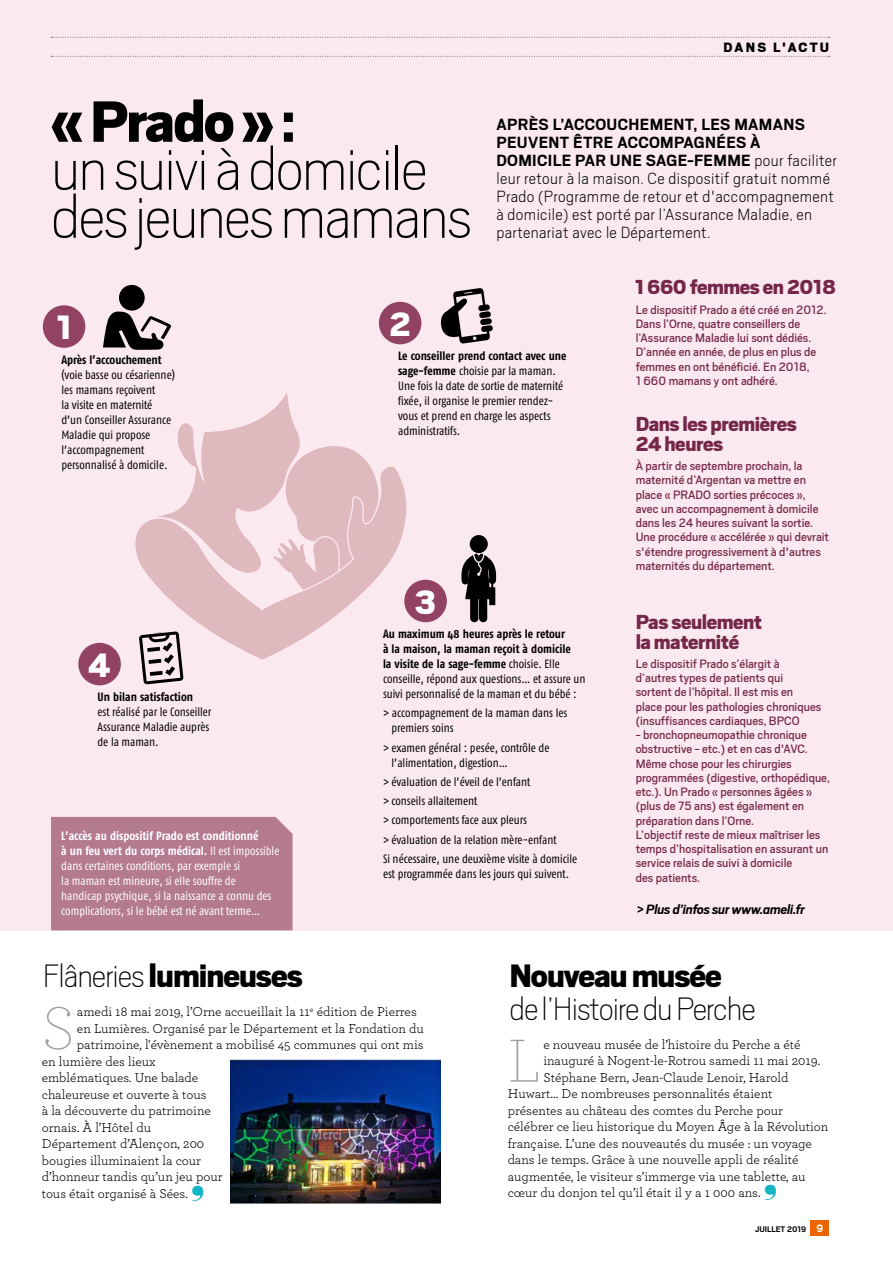
<style>
.page{position:relative;width:893px;height:1263px;background:#fff}
.page>*{position:absolute;margin:0;border:0;box-sizing:border-box;transform-origin:0 0}
.t1{font:100 67.5px/48px "Scout";letter-spacing:-.03em;color:#000}
.t2{font:900 64.5px "Scout";letter-spacing:-.03em;color:#000}
.t3{font:200 63.6px "Archer";color:#9c9c9d}
.t4{font:900 37.5px "Scout";color:#fff}
.t5{font:900 36px "Scout";letter-spacing:-.03em;color:#000}
.t6{font:100 36px "Scout";letter-spacing:-.03em;color:#000}
.t7{font:900 22.5px/19.5px "Scout";letter-spacing:-.02em;color:#75274a}
.t8{font:200 18px/18px "Scout";letter-spacing:.02em;color:#000}
.t9{font:italic 700 15px "Scout";letter-spacing:-.02em;color:#000}
.t10{font:900 15px "Scout";letter-spacing:.145em;color:#000}
.t11{font:13.5px/14.2px "Scout";color:#75274a}
.t12{font:13.5px "Archer";color:#000}
.t13{font:12px/15px "Fago Co";color:#000}
.t14{font:12px/15px "Fago Co";color:#fff}
.t15{font:700 12px "Fago Co";color:#000}
.t16{font:700 9px "Scout";color:#000}
.s1{font-weight:700}
.s2{font-weight:100}
.s3{font-size:12px;color:#fff}
</style>
<div class="page">
<img style="left:231px;top:1059px;width:209px;height:144px">
<div style="left:0;top:0;width:893px;height:930px;background:#fae9ef"></div>
<div style="left:51px;top:817px;width:242px;height:113px;background:#b47a90"></div>
<svg style="left:177px;top:393px;width:192px;height:72px"></svg>
<svg style="left:135px;top:465px;width:273px;height:195px"></svg>
<div style="left:43px;top:305px;width:42px;height:43px;background:#924364;border-radius:50%"></div>
<div style="left:379px;top:302px;width:42px;height:42px;background:#924364;border-radius:50%"></div>
<div style="left:404px;top:580px;width:43px;height:42px;background:#924364;border-radius:50%"></div>
<div style="left:78px;top:643px;width:43px;height:42px;background:#924364;border-radius:50%"></div>
<svg style="left:103px;top:311px;width:68px;height:39px"></svg>
<div style="left:119px;top:285px;width:26px;height:26px;background:#000;border-radius:50%"></div>
<svg style="left:440px;top:288px;width:53px;height:56px"></svg>
<div style="left:470px;top:535px;width:18px;height:18px;background:#000;border-radius:50%"></div>
<svg style="left:461px;top:553px;width:36px;height:69px"></svg>
<svg style="left:139px;top:631px;width:45px;height:53px"></svg>
<div style="left:810px;top:1220px;width:19px;height:16px;background:#ec6500"></div>
<svg style="left:51px;top:37px;width:779px;height:1px"></svg>
<svg style="left:51px;top:56px;width:779px;height:1px"></svg>
<h2 class="t2" style="left:51px;top:80px;width:246px">« Prado » :</h2>
<h1 class="t1" style="left:51px;top:141px;width:423px">un suivi à domicile des jeunes mamans</h1>
<p class="t10" style="left:724px;top:37px;width:107px">DANS L'ACTU</p>
<p class="t8" style="left:496px;top:115px;width:342px"><span class="s1">APRÈS L’ACCOUCHEMENT, LES MAMANS PEUVENT ÊTRE ACCOMPAGNÉES À DOMICILE PAR UNE SAGE-FEMME</span> pour faciliter leur retour à la maison. Ce dispositif gratuit nommé Prado (Programme de retour et d'accompagnement à domicile) est porté par l’Assurance Maladie, en partenariat avec le Département.</p>
<h3 class="t7" style="left:635px;top:276px;width:203px">1 660 femmes en 2018</h3>
<h3 class="t4" style="left:56px;top:303px;width:18px">1</h3>
<h3 class="t4" style="left:389px;top:300px;width:23px">2</h3>
<p class="t15" style="left:61px;top:353px;width:102px">Après l’accouchement</p>
<p class="t13" style="left:61px;top:367px;width:115px">(voie basse ou césarienne) les mamans reçoivent<br>la visite en maternité d’un Conseiller Assurance<br>Maladie qui propose l’accompagnement personnalisé à domicile.</p>
<h3 class="t4" style="left:88px;top:641px;width:24px">4</h3>
<p class="t15" style="left:97px;top:690px;width:97px">Un bilan satisfaction</p>
<p class="t13" style="left:97px;top:704px;width:115px">est réalisé par le Conseiller<br>Assurance Maladie auprès de la maman.</p>
<p class="t14" style="left:61px;top:828px;width:220px"><span class="s1">L’accès au dispositif Prado est conditionné<br>à un feu vert du corps médical.</span> Il est impossible dans certaines conditions, par exemple si<br>la maman est mineure, si elle souffre de handicap psychique, si la naissance a connu des complications, si le bébé est né avant terme…</p>
<p class="t13" style="left:398px;top:348px;width:170px"><span class="s1">Le conseiller prend contact avec une sage-femme</span> choisie par la maman.<br>Une fois la date de sortie de maternité fixée, il organise le premier rendez&shy;vous et prend en charge les aspects administratifs.</p>
<h3 class="t4" style="left:415px;top:578px;width:23px">3</h3>
<p class="t13" style="left:383px;top:626px;width:204px"><span class="s1">Au maximum 48 heures après le retour<br>à la maison, la maman reçoit à domicile<br>la visite de la sage-femme</span> choisie. Elle conseille, répond aux questions… et assure un suivi personnalisé de la maman et du bébé :</p>
<p class="t13" style="left:391px;top:705px;width:177px;text-indent:-9px">&gt; accompagnement de la maman dans les premiers soins</p>
<p class="t13" style="left:391px;top:740px;width:159px;text-indent:-9px">&gt; examen général : pesée, contrôle de l’alimentation, digestion…</p>
<p class="t13" style="left:383px;top:772px;width:196px;line-height:19.2px">&gt; évaluation de l’éveil de l’enfant<br>&gt; conseils allaitement<br>&gt; comportements face aux pleurs<br>&gt; évaluation de la relation mère-enfant<br>Si nécessaire, une deuxième visite à domicile</p>
<p class="t13" style="left:383px;top:866px;width:188px">est programmée dans les jours qui suivent.</p>
<p class="t11" style="left:636px;top:302px;width:192px">Le dispositif Prado a été créé en 2012.<br>Dans l’Orne, quatre conseillers de l’Assurance Maladie lui sont dédiés.<br>D’année en année, de plus en plus de femmes en ont bénéficié. En 2018,<br>1 660 mamans y ont adhéré.</p>
<h3 class="t7" style="left:636px;top:414px;width:163px">Dans les premières<br>24 heures</h3>
<p class="t11" style="left:636px;top:458px;width:195px">À partir de septembre prochain, la maternité d’Argentan va mettre en place « PRADO sorties précoces », avec un accompagnement à domicile dans les 24 heures suivant la sortie.<br>Une procédure « accélérée » qui devrait s'étendre progressivement à d'autres maternités du département.</p>
<h3 class="t7" style="left:636px;top:611px;width:128px">Pas seulement la maternité</h3>
<p class="t11" style="left:636px;top:656px;width:187px">Le dispositif Prado s’élargit à d’autres types de patients qui sortent de l’hôpital. Il est mis en place pour les pathologies chroniques (insuffisances cardiaques, BPCO</p>
<p class="t11" style="left:636px;top:727px;width:196px">- bronchopneumopathie chronique obstructive - etc.) et en cas d'AVC.<br>Même chose pour les chirurgies programmées (digestive, orthopédique, etc.). Un Prado « personnes âgées » (plus de 75 ans) est également en préparation dans l’Orne.<br>L’objectif reste de mieux maîtriser les temps d’hospitalisation en assurant un service relais de suivi à domicile<br>des patients.</p>
<p class="t9" style="left:636px;top:900px;width:170px">&gt; Plus d’infos sur www.ameli.fr</p>
<h3 class="t5" style="left:43px;top:952px;width:261px"><span class="s2">Flâneries</span> lumineuses</h3>
<h3 class="t5" style="left:509px;top:952px;width:214px">Nouveau musée</h3>
<h3 class="t6" style="left:509px;top:985px;width:248px">de l’Histoire du Perche</h3>
<h3 class="t3" style="left:42px;top:988px;width:34px">S</h3>
<p class="t12" style="left:77px;top:1002px;width:341px">amedi 18 mai 2019, l’Orne accueillait la 11<sup>e</sup> édition de Pierres</p>
<p class="t12" style="left:77px;top:1019px;width:348px">en Lumières. Organisé par le Département et la Fondation du</p>
<p class="t12" style="left:77px;top:1035px;width:348px">patrimoine, l'évènement a mobilisé 45 communes qui ont mis</p>
<p class="t12" style="left:42px;top:1052px;width:115px">en lumière des lieux</p>
<p class="t12" style="left:42px;top:1068px;width:158px">emblématiques. Une balade</p>
<p class="t12" style="left:42px;top:1085px;width:166px">chaleureuse et ouverte à tous</p>
<p class="t12" style="left:42px;top:1101px;width:171px">à la découverte du patrimoine</p>
<p class="t12" style="left:42px;top:1118px;width:111px">ornais. À l’Hôtel du</p>
<p class="t12" style="left:42px;top:1134px;width:164px">Département d’Alençon, 200</p>
<p class="t12" style="left:42px;top:1151px;width:161px">bougies illuminaient la cour</p>
<p class="t12" style="left:42px;top:1167px;width:182px">d’honneur tandis qu’un jeu pour</p>
<p class="t12" style="left:42px;top:1184px;width:148px">tous était organisé à Sées.</p>
<h3 class="t3" style="left:508px;top:1021px;width:35px">L</h3>
<p class="t12" style="left:543px;top:1035px;width:259px">e nouveau musée de l’histoire du Perche a été</p>
<p class="t12" style="left:543px;top:1051px;width:278px">inauguré à Nogent-le-Rotrou samedi 11 mai 2019.</p>
<p class="t12" style="left:543px;top:1068px;width:247px">Stéphane Bern, Jean-Claude Lenoir, Harold</p>
<p class="t12" style="left:508px;top:1084px;width:266px">Huwart… De nombreuses personnalités étaient</p>
<p class="t12" style="left:508px;top:1101px;width:277px">présentes au château des comtes du Perche pour</p>
<p class="t12" style="left:508px;top:1117px;width:322px">célébrer ce lieu historique du Moyen Âge à la Révolution</p>
<p class="t12" style="left:508px;top:1134px;width:306px">française. L’une des nouveautés du musée : un voyage</p>
<p class="t12" style="left:508px;top:1150px;width:292px">dans le temps. Grâce à une nouvelle appli de réalité</p>
<p class="t12" style="left:508px;top:1167px;width:299px">augmentée, le visiteur s’immerge via une tablette, au</p>
<p class="t12" style="left:508px;top:1183px;width:254px">cœur du donjon tel qu’il était il y a 1 000 ans.</p>
<p class="t16" style="left:755px;top:1224px;width:70px">JUILLET 2019 <span class="s3">9</span></p>
</div>
